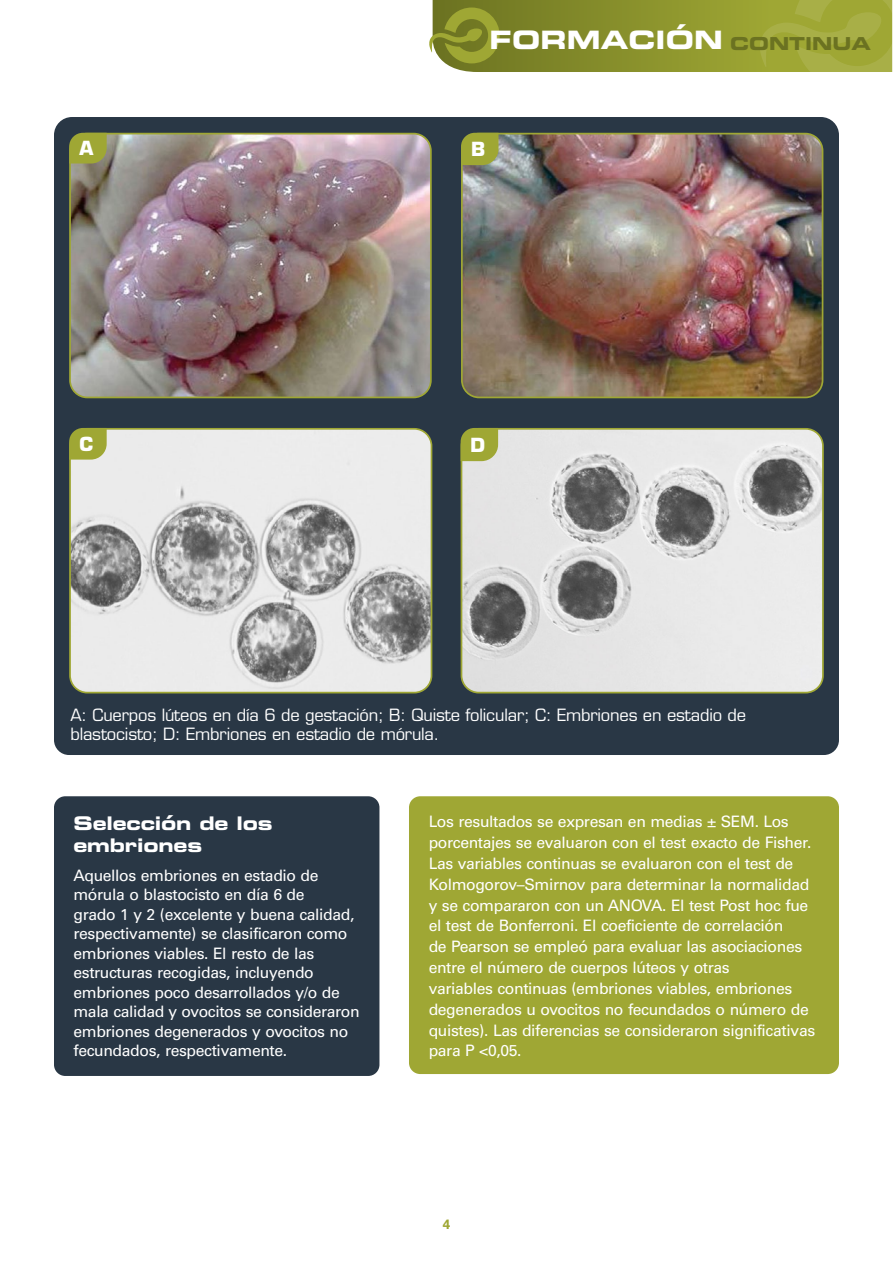
<style>
.page{position:relative;width:893px;height:1263px;background:#fff}
.page>*{position:absolute;margin:0;border:0;box-sizing:border-box;transform-origin:0 0}
.t1{font:25.35px "Eurostile LT Std Bold Ex 2";letter-spacing:.005em;color:#fff}
.MSD_Pie_de_foto{font:700 18.9px "Eurostile LT Std";color:#fff}
.MSD_Despiece_titular{font:18.75px/22.5px "Eurostile LT Std Bold Ex 2";letter-spacing:-.01em;color:#fff}
.MSD_Pie_de_foto-2{font:16.5px/19.5px "Eurostile LT Std";letter-spacing:-.01em;color:#fff}
.MSD_Despiece_texto{font:15.75px/20.9px "Univers LT Std";letter-spacing:-.025em;color:#fff}
.t2{font:700 13.5px "Univers LT Std";color:#9fa734}
.s1{font-size:17.85px;color:#6b7221}
</style>
<div class="page">
<svg style="left:429px;top:0;width:464px;height:72px;background:#919934"></svg>
<div style="left:54px;top:117px;width:785px;height:638px;background:#293745"></div>
<img style="left:70px;top:429px;width:361px;height:263px">
<div style="left:69px;top:428px;width:363px;height:265px;border:2px solid #9fa734;border-radius:17px"></div>
<img style="left:461px;top:429px;width:362px;height:264px">
<div style="left:461px;top:428px;width:363px;height:265px;border:2px solid #9fa734;border-radius:17px"></div>
<img style="left:462px;top:134px;width:360px;height:263px">
<div style="left:461px;top:133px;width:362px;height:265px;border:2px solid #9fa734;border-radius:17px"></div>
<img style="left:70px;top:134px;width:361px;height:263px">
<div style="left:69px;top:133px;width:363px;height:265px;border:2px solid #9fa734;border-radius:17px"></div>
<svg style="left:69px;top:133px;width:38px;height:30px"></svg>
<svg style="left:461px;top:133px;width:37px;height:32px"></svg>
<svg style="left:69px;top:428px;width:38px;height:32px"></svg>
<svg style="left:461px;top:428px;width:37px;height:33px"></svg>
<div style="left:54px;top:796px;width:325px;height:280px;background:#293745;border-radius:11px"></div>
<div style="left:409px;top:796px;width:430px;height:278px;background:#9fa734;border-radius:11px"></div>
<h1 class="t1" style="left:489px;top:22px;width:383px">FORMACIÓN <span class="s1">CONTINUA</span></h1>
<p class="MSD_Pie_de_foto" style="left:79px;top:137px;width:15px">A</p>
<p class="MSD_Pie_de_foto" style="left:471px;top:137px;width:15px">B</p>
<p class="MSD_Pie_de_foto" style="left:80px;top:432px;width:15px">C</p>
<p class="MSD_Pie_de_foto" style="left:470px;top:433px;width:16px">D</p>
<p class="MSD_Pie_de_foto-2" style="left:70px;top:705px;width:677px">A: Cuerpos lúteos en día 6 de gestación; B: Quiste folicular; C: Embriones en estadio de blastocisto; D: Embriones en estadio de mórula.</p>
<p class="MSD_Despiece_titular" style="left:74px;top:811px;width:201px">Selección de los embriones</p>
<p class="MSD_Despiece_texto" style="left:74px;top:866px;width:288px;line-height:19.5px">Aquellos embriones en estadio de mórula o blastocisto en día 6 de<br>grado 1 y 2 (excelente y buena calidad, respectivamente) se clasificaron como embriones viables. El resto de las estructuras recogidas, incluyendo embriones poco desarrollados y/o de mala calidad y ovocitos se consideraron embriones degenerados y ovocitos no fecundados, respectivamente.</p>
<p class="MSD_Despiece_texto" style="left:429px;top:811px;width:388px">Los resultados se expresan en medias ± SEM. Los porcentajes se evaluaron con el test exacto de Fisher.<br>Las variables continuas se evaluaron con el test de Kolmogorov–Smirnov para determinar la normalidad y se compararon con un ANOVA. El test Post hoc fue el test de Bonferroni. El coeficiente de correlación<br>de Pearson se empleó para evaluar las asociaciones entre el número de cuerpos lúteos y otras<br>variables continuas (embriones viables, embriones degenerados u ovocitos no fecundados o número de quistes). Las diferencias se consideraron significativas para P &lt;0,05.</p>
<p class="t2" style="left:443px;top:1217px;width:9px">4</p>
</div>
